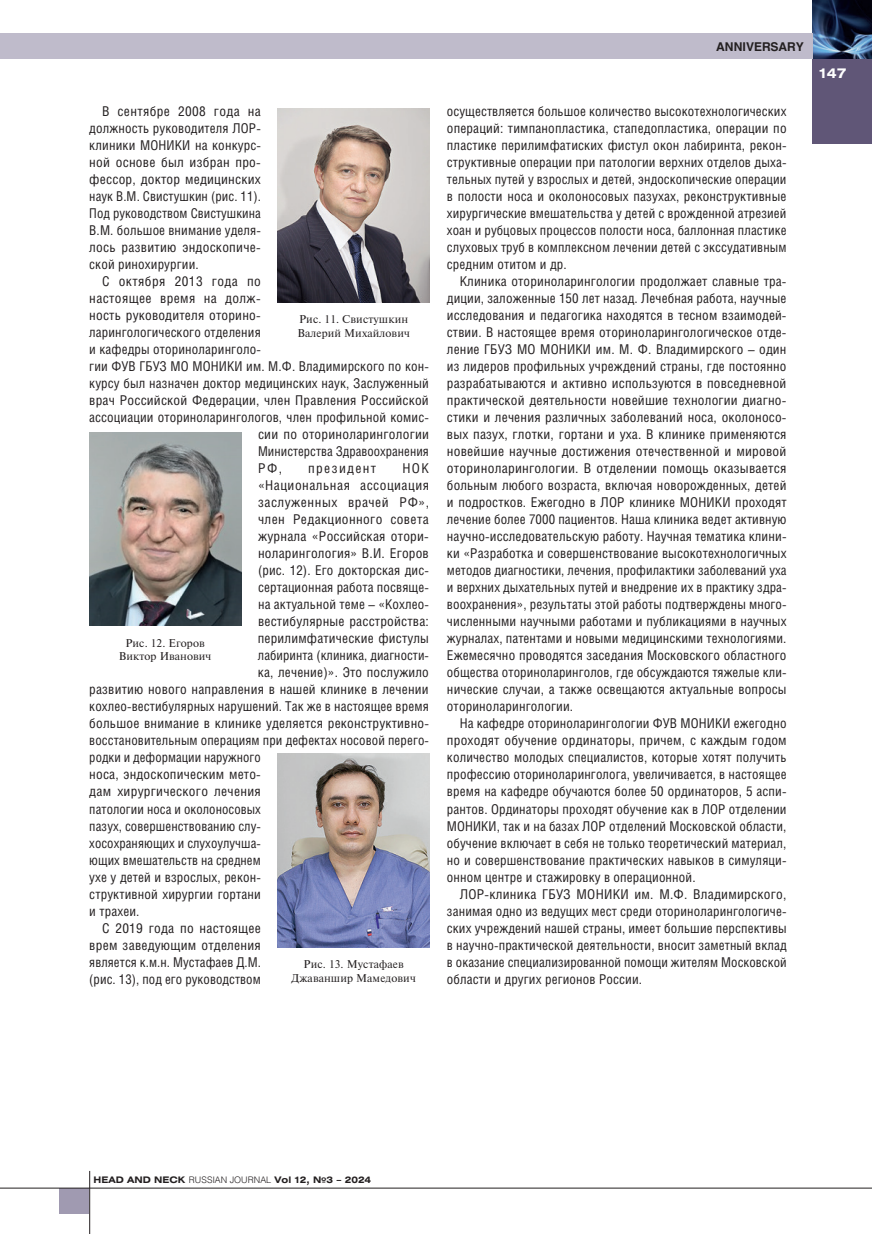
<style>
.page{position:relative;width:872px;height:1234px;background:#fff}
.page>*{position:absolute;margin:0;border:0;box-sizing:border-box;transform-origin:0 0}
.t1{font:13.5px/17px "Helios Cond C";letter-spacing:.01em;color:#231f20;text-align:justify}
.t2{font:13.5px "Helios Cond C";letter-spacing:.03em;color:#231f20}
.t3{font:13.5px "Helios Cond C";letter-spacing:.035em;color:#231f20}
.t4{font:13.5px "Helios Cond C";letter-spacing:.04em;color:#231f20}
.t5{font:13.5px "Helios Cond C";letter-spacing:.1em;color:#231f20}
.t6{font:700 13.5px "Helios Ext C";color:#fff}
.t7{font:700 12px "Helios C";color:#231f20}
.t8{font:11.25px/13.5px "Newton";letter-spacing:.01em;color:#231f20;text-align:center}
.t9{font:700 9px "Helios Ext C";color:#231f20}
.s1{font-family:"Helios Light C";font-weight:400}
</style>
<div class="page">
<div style="left:812px;top:59px;width:60px;height:85px;background:#605677"></div>
<img style="left:812px;top:0;width:60px;height:59px">
<div style="left:0;top:33px;width:812px;height:26px;background:#bfbbcb"></div>
<div style="left:60px;top:1187px;width:29px;height:26px;background:#a09ab1"></div>
<hr style="left:0;top:1187px;width:872px;height:1px;background:#231f20">
<hr style="left:89px;top:1170px;width:1px;height:63px;background:#231f20">
<img style="left:278px;top:109px;width:151px;height:193px">
<img style="left:89px;top:432px;width:152px;height:193px">
<img style="left:278px;top:753px;width:151px;height:194px">
<p class="t1" style="left:89px;top:102px;width:173px;text-indent:13px">В сентябре 2008 года на должность руководителя ЛОР&shy;клиники МОНИКИ на конкурс&shy;ной основе был избран про&shy;фессор, доктор медицинских наук В.М. Свистушкин (рис. 11).<br>Под руководством Свистушкина В.М. большое внимание уделя&shy;лось развитию эндоскопиче&shy;ской ринохирургии.</p>
<p class="t2" style="left:102px;top:273px;width:160px">С октября 2013 года по</p>
<p class="t2" style="left:89px;top:290px;width:173px">настоящее время на долж-</p>
<p class="t1" style="left:89px;top:306px;width:173px">ность руководителя оторино-</p>
<p class="t1" style="left:89px;top:323px;width:173px">ларингологического отделения</p>
<p class="t1" style="left:89px;top:340px;width:173px">и кафедры оториноларинголо-</p>
<p class="t1" style="left:89px;top:357px;width:341px">гии ФУВ ГБУЗ МО МОНИКИ им. М.Ф. Владимирского по кон-</p>
<p class="t1" style="left:89px;top:374px;width:341px">курсу был назначен доктор медицинских наук, Заслуженный</p>
<p class="t1" style="left:89px;top:391px;width:341px">врач Российской Федерации, член Правления Российской</p>
<p class="t1" style="left:89px;top:408px;width:341px">ассоциации оториноларингологов, член профильной комис-</p>
<p class="t1" style="left:258px;top:425px;width:172px">сии по оториноларингологии</p>
<p class="t1" style="left:258px;top:442px;width:172px">Министерства Здравоохранения</p>
<p class="t1" style="left:258px;top:459px;width:25px">РФ,</p>
<p class="t5" style="left:308px;top:460px;width:70px">президент</p>
<p class="t1" style="left:402px;top:459px;width:28px">НОК</p>
<p class="t3" style="left:258px;top:477px;width:172px">«Национальная ассоциация</p>
<p class="t4" style="left:258px;top:494px;width:172px">заслуженных врачей РФ»,</p>
<p class="t1" style="left:258px;top:510px;width:172px">член Редакционного совета</p>
<p class="t1" style="left:258px;top:527px;width:172px">журнала «Российская отори-</p>
<p class="t1" style="left:258px;top:544px;width:172px">ноларингология» В.И. Егоров</p>
<p class="t1" style="left:258px;top:561px;width:172px">(рис. 12). Его докторская дис-</p>
<p class="t1" style="left:258px;top:578px;width:172px">сертационная работа посвяще-</p>
<p class="t1" style="left:258px;top:595px;width:172px">на актуальной теме – «Кохлео-</p>
<p class="t1" style="left:258px;top:612px;width:172px">вестибулярные расстройства:</p>
<p class="t1" style="left:258px;top:629px;width:173px">перилимфатические фистулы</p>
<p class="t1" style="left:258px;top:646px;width:172px">лабиринта (клиника, диагности-</p>
<p class="t1" style="left:258px;top:663px;width:172px">ка, лечение)». Это послужило</p>
<p class="t1" style="left:89px;top:680px;width:341px">развитию нового направления в нашей клинике в лечении</p>
<p class="t1" style="left:89px;top:697px;width:341px">кохлео-вестибулярных нарушений. Так же в настоящее время</p>
<p class="t1" style="left:89px;top:714px;width:341px">большое внимание в клинике уделяется реконструктивно-</p>
<p class="t1" style="left:89px;top:731px;width:341px">восстановительным операциям при дефектах носовой перего-</p>
<p class="t1" style="left:89px;top:748px;width:173px">родки и деформации наружного</p>
<p class="t1" style="left:89px;top:765px;width:173px">носа, эндоскопическим мето-</p>
<p class="t1" style="left:89px;top:782px;width:173px">дам хирургического лечения</p>
<p class="t1" style="left:89px;top:799px;width:173px">патологии носа и околоносовых</p>
<p class="t1" style="left:89px;top:816px;width:173px">пазух, совершенствованию слу-</p>
<p class="t1" style="left:89px;top:833px;width:173px">хосохраняющих и слухоулучша-</p>
<p class="t1" style="left:89px;top:850px;width:173px">ющих вмешательств на среднем</p>
<p class="t1" style="left:89px;top:867px;width:173px">ухе у детей и взрослых, рекон-</p>
<p class="t1" style="left:89px;top:884px;width:173px">структивной хирургии гортани</p>
<p class="t1" style="left:89px;top:901px;width:52px">и трахеи.</p>
<p class="t1" style="left:102px;top:918px;width:160px">С 2019 года по настоящее</p>
<p class="t1" style="left:89px;top:935px;width:173px">врем заведующим отделения</p>
<p class="t1" style="left:89px;top:952px;width:173px">является к.м.н. Мустафаев Д.М.</p>
<p class="t1" style="left:89px;top:969px;width:173px">(рис. 13), под его руководством</p>
<p class="t8" style="left:297px;top:312px;width:114px;text-align:left">Рис. 11. Свистушкин<br>Валерий Михайлович</p>
<p class="t8" style="left:119px;top:635px;width:94px">Рис. 12. Егоров<br>Виктор Иванович</p>
<p class="t8" style="left:291px;top:957px;width:126px">Рис. 13. Мустафаев<br>Джаваншир Мамедович</p>
<p class="t7" style="left:716px;top:39px;width:89px">ANNIVERSARY</p>
<p class="t1" style="left:447px;top:102px;width:341px">осуществляется большое количество высокотехнологических операций: тимпанопластика, стапедопластика, операции по пластике перилимфатиских фистул окон лабиринта, рекон&shy;структивные операции при патологии верхних отделов дыха&shy;тельных путей у взрослых и детей, эндоскопические операции в полости носа и околоносовых пазухах, реконструктивные хирургические вмешательства у детей с врожденной атрезией хоан и рубцовых процессов полости носа, баллонная пластике слуховых труб в комплексном лечении детей с экссудативным средним отитом и др.</p>
<p class="t1" style="left:447px;top:272px;width:341px;text-indent:13px">Клиника оториноларингологии продолжает славные тра&shy;диции, заложенные 150 лет назад. Лечебная работа, научные исследования и педагогика находятся в тесном взаимодей&shy;ствии. В настоящее время оториноларингологическое отде&shy;ление ГБУЗ МО МОНИКИ им. М. Ф. Владимирского – один из лидеров профильных учреждений страны, где постоянно разрабатываются и активно используются в повседневной практической деятельности новейшие технологии диагно&shy;стики и лечения различных заболеваний носа, околоносо&shy;вых пазух, глотки, гортани и уха. В клинике применяются новейшие научные достижения отечественной и мировой оториноларингологии. В отделении помощь оказывается больным любого возраста, включая новорожденных, детей и подростков. Ежегодно в ЛОР клинике МОНИКИ проходят лечение более 7000 пациентов. Наша клиника ведет активную научно-исследовательскую работу. Научная тематика клини&shy;ки «Разработка и совершенствование высокотехнологичных методов диагностики, лечения, профилактики заболеваний уха и верхних дыхательных путей и внедрение их в практику здра&shy;воохранения», результаты этой работы подтверждены много&shy;численными научными работами и публикациями в научных журналах, патентами и новыми медицинскими технологиями.<br>Ежемесячно проводятся заседания Московского областного общества оториноларинголов, где обсуждаются тяжелые кли&shy;нические случаи, а также освещаются актуальные вопросы оториноларингологии.</p>
<p class="t1" style="left:447px;top:714px;width:341px;text-indent:13px">На кафедре оториноларингологии ФУВ МОНИКИ ежегодно проходят обучение ординаторы, причем, с каждым годом количество молодых специалистов, которые хотят получить профессию оториноларинголога, увеличивается, в настоящее время на кафедре обучаются более 50 ординаторов, 5 аспи&shy;рантов. Ординаторы проходят обучение как в ЛОР отделении МОНИКИ, так и на базах ЛОР отделений Московской области, обучение включает в себя не только теоретический материал, но и совершенствование практических навыков в симуляци&shy;онном центре и стажировку в операционной.</p>
<p class="t1" style="left:447px;top:884px;width:341px;text-indent:13px">ЛОР-клиника ГБУЗ МОНИКИ им. М.Ф. Владимирского, занимая одно из ведущих мест среди оториноларингологиче&shy;ских учреждений нашей страны, имеет большие перспективы в научно-практической деятельности, вносит заметный вклад в оказание специализированной помощи жителям Московской области и других регионов России.</p>
<p class="t6" style="left:819px;top:65px;width:29px">147</p>
<p class="t9" style="left:94px;top:1174px;width:279px">HEAD AND NECK <span class="s1">RUSSIAN JOURNAL</span> Vol 12, №3 – 2024</p>
</div>
